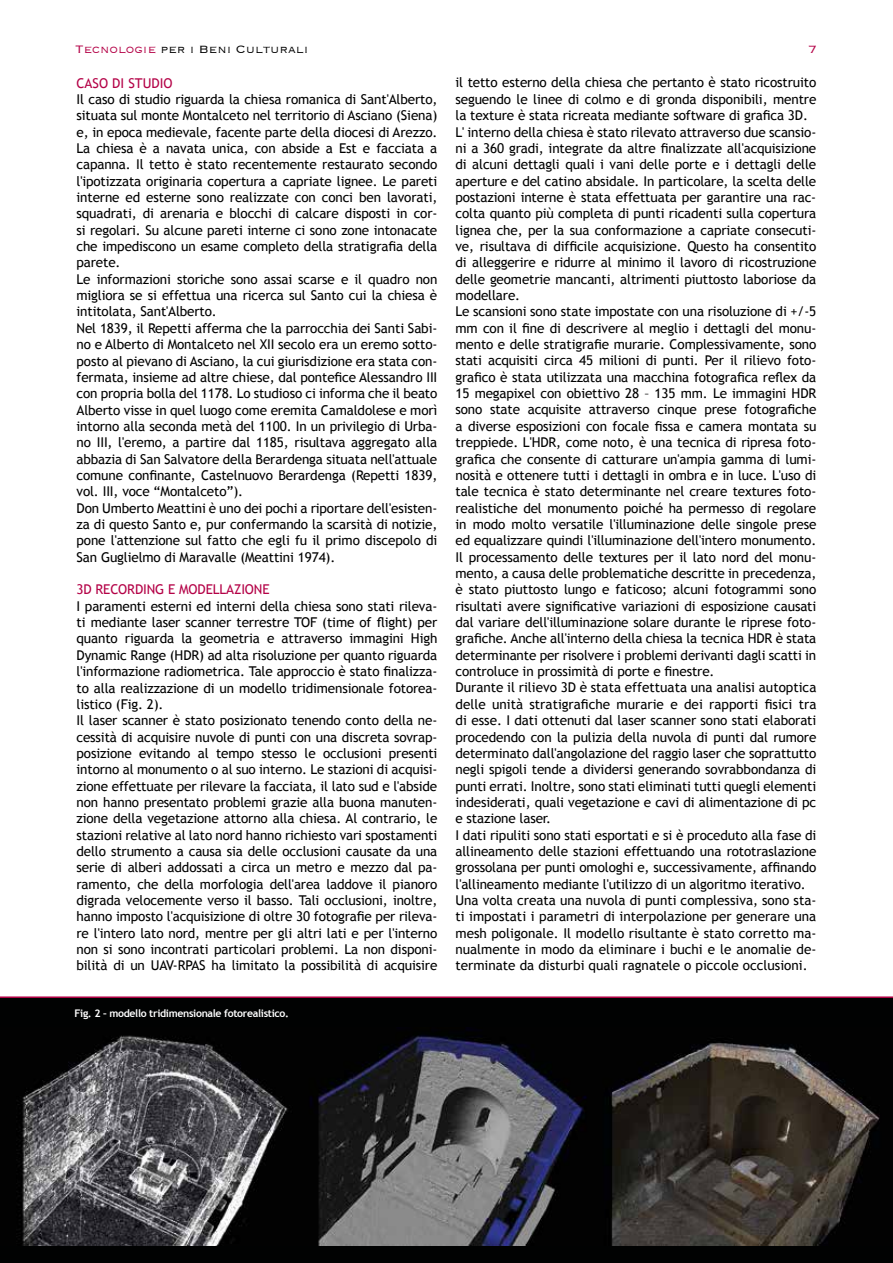
<style>
.page{position:relative;width:893px;height:1263px;background:#fff}
.page>*{position:absolute;margin:0;border:0;box-sizing:border-box;transform-origin:0 0}
.t1{font:300 14.1px "Copperplate";color:#000}
.t2{font:300 14.1px "Copperplate";color:#b40247}
.t3{font:13.5px/16.4px "Trebuchet MS";letter-spacing:-.01em;color:#000}
.t4{font:13.5px "Trebuchet MS";letter-spacing:-.01em;color:#b40247}
.t5{font:700 10.5px "Trebuchet MS";letter-spacing:-.03em;color:#fff}
.s1{color:#b40247}
</style>
<div class="page">
<div style="left:0;top:997px;width:893px;height:266px;background:#010202"></div>
<img style="left:18px;top:1028px;width:862px;height:217px">
<hr style="left:0;top:996px;width:893px;height:2px;background:#b40247">
<p class="t1" style="left:75px;top:40px;width:235px"><span class="s1">Tecnologie</span> per i Beni Culturali</p>
<p class="t2" style="left:809px;top:40px;width:10px">7</p>
<p class="t4" style="left:77px;top:75px;width:97px">CASO DI STUDIO</p>
<p class="t3" style="left:77px;top:91px;width:362px">Il caso di studio riguarda la chiesa romanica di Sant'Alberto, situata sul monte Montalceto nel territorio di Asciano (Siena) e, in epoca medievale, facente parte della diocesi di Arezzo.<br>La chiesa è a navata unica, con abside a Est e facciata a capanna. Il tetto è stato recentemente restaurato secondo l'ipotizzata originaria copertura a capriate lignee. Le pareti interne ed esterne sono realizzate con conci ben lavorati, squadrati, di arenaria e blocchi di calcare disposti in cor&shy;si regolari. Su alcune pareti interne ci sono zone intonacate che impediscono un esame completo della stratigrafia della parete.<br>Le informazioni storiche sono assai scarse e il quadro non migliora se si effettua una ricerca sul Santo cui la chiesa è intitolata, Sant'Alberto.<br>Nel 1839, il Repetti afferma che la parrocchia dei Santi Sabi&shy;no e Alberto di Montalceto nel XII secolo era un eremo sotto&shy;posto al pievano di Asciano, la cui giurisdizione era stata con&shy;fermata, insieme ad altre chiese, dal pontefice Alessandro III con propria bolla del 1178. Lo studioso ci informa che il beato Alberto visse in quel luogo come eremita Camaldolese e morì intorno alla seconda metà del 1100. In un privilegio di Urba&shy;no III, l'eremo, a partire dal 1185, risultava aggregato alla abbazia di San Salvatore della Berardenga situata nell'attuale comune confinante, Castelnuovo Berardenga (Repetti 1839, vol. III, voce “Montalceto”).<br>Don Umberto Meattini è uno dei pochi a riportare dell'esisten&shy;za di questo Santo e, pur confermando la scarsità di notizie, pone l'attenzione sul fatto che egli fu il primo discepolo di San Guglielmo di Maravalle (Meattini 1974).</p>
<p class="t4" style="left:77px;top:582px;width:195px">3D RECORDING E MODELLAZIONE</p>
<p class="t3" style="left:77px;top:598px;width:362px">I paramenti esterni ed interni della chiesa sono stati rileva&shy;ti mediante laser scanner terrestre TOF (time of flight) per quanto riguarda la geometria e attraverso immagini High Dynamic Range (HDR) ad alta risoluzione per quanto riguarda l'informazione radiometrica. Tale approccio è stato finalizza&shy;to alla realizzazione di un modello tridimensionale fotorea&shy;listico (Fig. 2).<br>Il laser scanner è stato posizionato tenendo conto della ne&shy;cessità di acquisire nuvole di punti con una discreta sovrap&shy;posizione evitando al tempo stesso le occlusioni presenti intorno al monumento o al suo interno. Le stazioni di acquisi&shy;zione effettuate per rilevare la facciata, il lato sud e l'abside non hanno presentato problemi grazie alla buona manuten&shy;zione della vegetazione attorno alla chiesa. Al contrario, le stazioni relative al lato nord hanno richiesto vari spostamenti dello strumento a causa sia delle occlusioni causate da una serie di alberi addossati a circa un metro e mezzo dal pa&shy;ramento, che della morfologia dell'area laddove il pianoro digrada velocemente verso il basso. Tali occlusioni, inoltre, hanno imposto l'acquisizione di oltre 30 fotografie per rileva&shy;re l'intero lato nord, mentre per gli altri lati e per l'interno non si sono incontrati particolari problemi. La non disponi&shy;bilità di un UAV-RPAS ha limitato la possibilità di acquisire</p>
<p class="t3" style="left:455px;top:75px;width:362px">il tetto esterno della chiesa che pertanto è stato ricostruito seguendo le linee di colmo e di gronda disponibili, mentre la texture è stata ricreata mediante software di grafica 3D.<br>L' interno della chiesa è stato rilevato attraverso due scansio&shy;ni a 360 gradi, integrate da altre finalizzate all'acquisizione di alcuni dettagli quali i vani delle porte e i dettagli delle aperture e del catino absidale. In particolare, la scelta delle postazioni interne è stata effettuata per garantire una rac&shy;colta quanto più completa di punti ricadenti sulla copertura lignea che, per la sua conformazione a capriate consecuti&shy;ve, risultava di difficile acquisizione. Questo ha consentito di alleggerire e ridurre al minimo il lavoro di ricostruzione delle geometrie mancanti, altrimenti piuttosto laboriose da modellare.<br>Le scansioni sono state impostate con una risoluzione di +/-5 mm con il fine di descrivere al meglio i dettagli del monu&shy;mento e delle stratigrafie murarie. Complessivamente, sono stati acquisiti circa 45 milioni di punti. Per il rilievo foto&shy;grafico è stata utilizzata una macchina fotografica reflex da 15 megapixel con obiettivo 28 – 135 mm. Le immagini HDR sono state acquisite attraverso cinque prese fotografiche a diverse esposizioni con focale fissa e camera montata su treppiede. L'HDR, come noto, è una tecnica di ripresa foto&shy;grafica che consente di catturare un'ampia gamma di lumi&shy;nosità e ottenere tutti i dettagli in ombra e in luce. L'uso di tale tecnica è stato determinante nel creare textures foto&shy;realistiche del monumento poiché ha permesso di regolare in modo molto versatile l'illuminazione delle singole prese ed equalizzare quindi l'illuminazione dell'intero monumento.<br>Il processamento delle textures per il lato nord del monu&shy;mento, a causa delle problematiche descritte in precedenza, è stato piuttosto lungo e faticoso; alcuni fotogrammi sono risultati avere significative variazioni di esposizione causati dal variare dell'illuminazione solare durante le riprese foto&shy;grafiche. Anche all'interno della chiesa la tecnica HDR è stata determinante per risolvere i problemi derivanti dagli scatti in controluce in prossimità di porte e finestre.<br>Durante il rilievo 3D è stata effettuata una analisi autoptica delle unità stratigrafiche murarie e dei rapporti fisici tra di esse. I dati ottenuti dal laser scanner sono stati elaborati procedendo con la pulizia della nuvola di punti dal rumore determinato dall'angolazione del raggio laser che soprattutto negli spigoli tende a dividersi generando sovrabbondanza di punti errati. Inoltre, sono stati eliminati tutti quegli elementi indesiderati, quali vegetazione e cavi di alimentazione di pc e stazione laser.<br>I dati ripuliti sono stati esportati e si è proceduto alla fase di allineamento delle stazioni effettuando una rototraslazione grossolana per punti omologhi e, successivamente, affinando l'allineamento mediante l'utilizzo di un algoritmo iterativo.<br>Una volta creata una nuvola di punti complessiva, sono sta&shy;ti impostati i parametri di interpolazione per generare una mesh poligonale. Il modello risultante è stato corretto ma&shy;nualmente in modo da eliminare i buchi e le anomalie de&shy;terminate da disturbi quali ragnatele o piccole occlusioni.</p>
<p class="t5" style="left:74px;top:1006px;width:216px">Fig. 2 – modello tridimensionale fotorealistico.</p>
</div>
